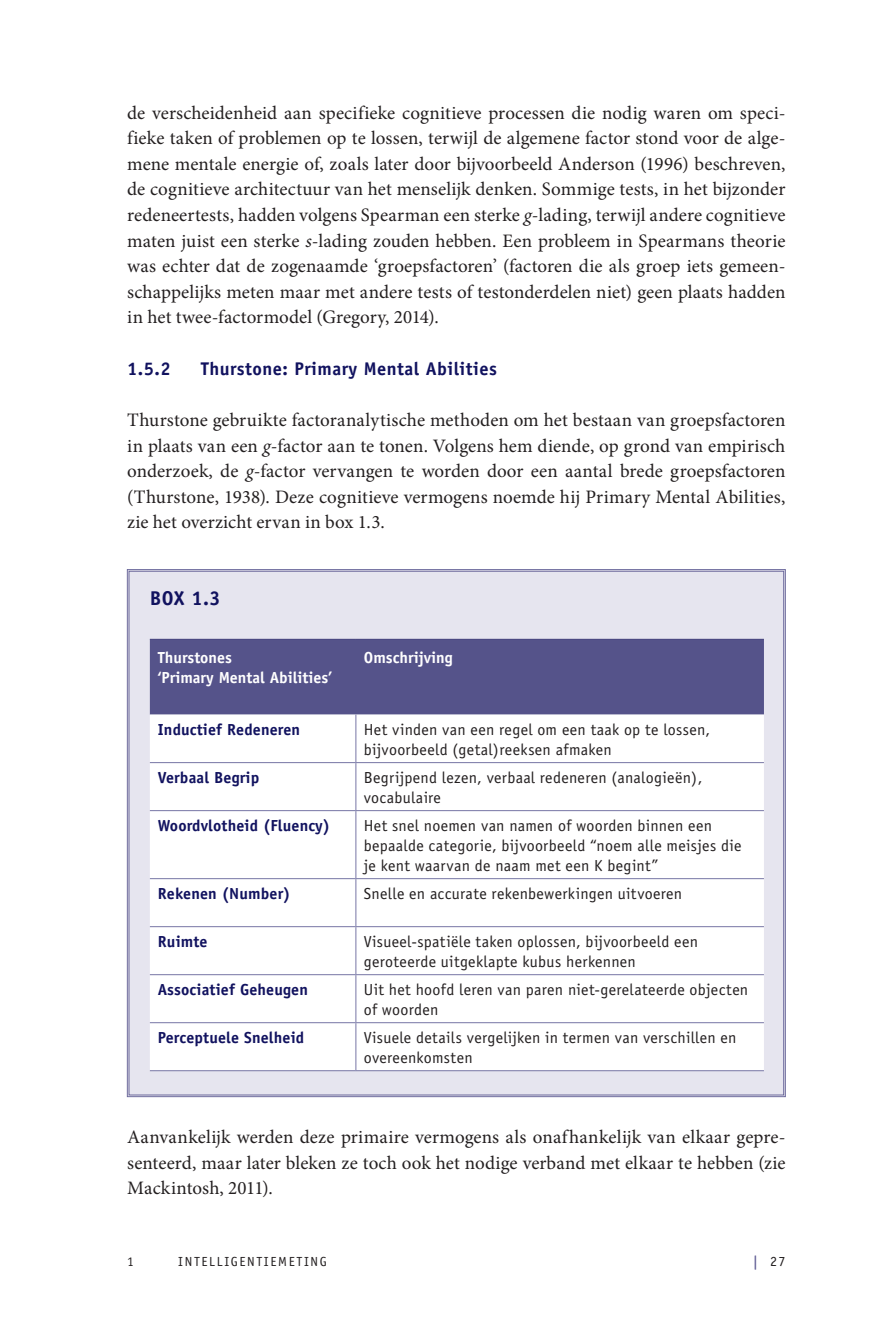
<style>
.page{position:relative;width:890px;height:1343px;background:#fff}
.page>*{position:absolute;margin:0;border:0;box-sizing:border-box;transform-origin:0 0}
.t1{font:700 20px "Officina Sans";color:#11125f}
.t2{font:19px/25.6px "Minion Pro";letter-spacing:.005em;color:#231f20;text-align:justify}
.t3{font:700 18.4px "Officina Sans";letter-spacing:.025em;color:#11125f}
.t4{font:16px/20px "Officina Sans";letter-spacing:.02em;color:#231f20}
.t5{font:700 16px "Officina Sans";letter-spacing:.01em;color:#11125f}
.t6{font:700 16px/20px "Officina Sans";color:#fff}
.t7{font:14px "Officina Sans";color:#231f20}
.t8{font:13.2px "Officina Sans";letter-spacing:.125em;color:#231f20}
.s1{font-style:italic}
</style>
<div class="page">
<svg style="left:754px;top:1255px;width:2px;height:14px"></svg>
<svg style="left:127px;top:569px;width:658px;height:528px"></svg>
<div style="left:150px;top:640px;width:613px;height:74px;background:#55538a"></div>
<svg style="left:150px;top:714px;width:613px;height:356px"></svg>
<hr style="left:355px;top:714px;width:1px;height:48px;background:#7776a5">
<hr style="left:355px;top:763px;width:1px;height:47px;background:#7776a5">
<hr style="left:355px;top:811px;width:1px;height:67px;background:#7776a5">
<hr style="left:355px;top:879px;width:1px;height:47px;background:#7776a5">
<hr style="left:355px;top:927px;width:1px;height:47px;background:#7776a5">
<hr style="left:355px;top:975px;width:1px;height:47px;background:#7776a5">
<hr style="left:355px;top:1023px;width:1px;height:47px;background:#7776a5">
<hr style="left:150px;top:762px;width:206px;height:1px;background:#7776a5">
<hr style="left:356px;top:762px;width:407px;height:1px;background:#7776a5">
<hr style="left:150px;top:810px;width:206px;height:1px;background:#7776a5">
<hr style="left:356px;top:810px;width:407px;height:1px;background:#7776a5">
<hr style="left:150px;top:878px;width:206px;height:1px;background:#7776a5">
<hr style="left:356px;top:878px;width:407px;height:1px;background:#7776a5">
<hr style="left:150px;top:926px;width:206px;height:1px;background:#7776a5">
<hr style="left:356px;top:926px;width:407px;height:1px;background:#7776a5">
<hr style="left:150px;top:974px;width:206px;height:1px;background:#7776a5">
<hr style="left:356px;top:974px;width:407px;height:1px;background:#7776a5">
<hr style="left:150px;top:1022px;width:206px;height:1px;background:#7776a5">
<hr style="left:356px;top:1022px;width:407px;height:1px;background:#7776a5">
<hr style="left:150px;top:1070px;width:206px;height:1px;background:#7776a5">
<hr style="left:356px;top:1070px;width:407px;height:1px;background:#7776a5">
<hr style="left:150px;top:639px;width:206px;height:1px;background:#403d7a">
<hr style="left:356px;top:639px;width:407px;height:1px;background:#403d7a">
<p class="t2" style="left:127px;top:100px;width:659px">de verscheidenheid aan specifieke cognitieve processen die nodig waren om speci&shy;fieke taken of problemen op te lossen, terwijl de algemene factor stond voor de alge&shy;mene mentale energie of, zoals later door bijvoorbeeld Anderson (1996) beschreven, de cognitieve architectuur van het menselijk denken. Sommige tests, in het bijzonder redeneertests, hadden volgens Spearman een sterke <span class="s1">g</span>-lading, terwijl andere cognitieve maten juist een sterke <span class="s1">s</span>-lading zouden hebben. Een probleem in Spearmans theorie was echter dat de zogenaamde ‘groepsfactoren’ (factoren die als groep iets gemeen&shy;schappelijks meten maar met andere tests of testonderdelen niet) geen plaats hadden in het twee-factormodel (Gregory, 2014).</p>
<p class="t3" style="left:127px;top:357px;width:45px">1.5.2</p>
<p class="t3" style="left:201px;top:357px;width:297px">Thurstone: Primary Mental Abilities</p>
<p class="t2" style="left:127px;top:407px;width:659px">Thurstone gebruikte factoranalytische methoden om het bestaan van groepsfactoren in plaats van een <span class="s1">g</span>-factor aan te tonen. Volgens hem diende, op grond van empirisch onderzoek, de <span class="s1">g</span>-factor vervangen te worden door een aantal brede groepsfactoren (Thurstone, 1938). Deze cognitieve vermogens noemde hij Primary Mental Abilities, zie het overzicht ervan in box 1.3.</p>
<p class="t1" style="left:150px;top:586px;width:72px">BOX 1.3</p>
<p class="t6" style="left:158px;top:647px;width:175px">Thurstones<br>‘Primary Mental Abilities’</p>
<p class="t6" style="left:364px;top:647px;width:90px">Omschrijving</p>
<p class="t5" style="left:158px;top:720px;width:144px">Inductief Redeneren</p>
<p class="t4" style="left:364px;top:719px;width:347px">Het vinden van een regel om een taak op te lossen, bijvoorbeeld (getal)reeksen afmaken</p>
<p class="t5" style="left:158px;top:768px;width:103px">Verbaal Begrip</p>
<p class="t4" style="left:364px;top:767px;width:340px">Begrijpend lezen, verbaal redeneren (analogieën), vocabulaire</p>
<p class="t5" style="left:158px;top:816px;width:174px">Woordvlotheid (Fluency)</p>
<p class="t4" style="left:364px;top:815px;width:379px">Het snel noemen van namen of woorden binnen een bepaalde categorie, bijvoorbeeld “noem alle meisjes die je kent waarvan de naam met een K begint”</p>
<p class="t5" style="left:158px;top:884px;width:134px">Rekenen (Number)</p>
<p class="t4" style="left:364px;top:883px;width:320px">Snelle en accurate rekenbewerkingen uitvoeren</p>
<p class="t5" style="left:158px;top:932px;width:51px">Ruimte</p>
<p class="t4" style="left:364px;top:931px;width:335px">Visueel-spatiële taken oplossen, bijvoorbeeld een geroteerde uitgeklapte kubus herkennen</p>
<p class="t5" style="left:158px;top:980px;width:151px">Associatief Geheugen</p>
<p class="t4" style="left:364px;top:979px;width:386px">Uit het hoofd leren van paren niet-gerelateerde objecten of woorden</p>
<p class="t5" style="left:158px;top:1028px;width:148px">Perceptuele Snelheid</p>
<p class="t4" style="left:364px;top:1027px;width:374px">Visuele details vergelijken in termen van verschillen en overeenkomsten</p>
<p class="t2" style="left:127px;top:1124px;width:659px">Aanvankelijk werden deze primaire vermogens als onafhankelijk van elkaar gepre&shy;senteerd, maar later bleken ze toch ook het nodige verband met elkaar te hebben (zie Mackintosh, 2011).</p>
<p class="t8" style="left:127px;top:1253px;width:8px">1</p>
<p class="t8" style="left:178px;top:1253px;width:150px">Intelligentiemeting</p>
<p class="t7" style="left:769px;top:1253px;width:17px">27</p>
</div>
